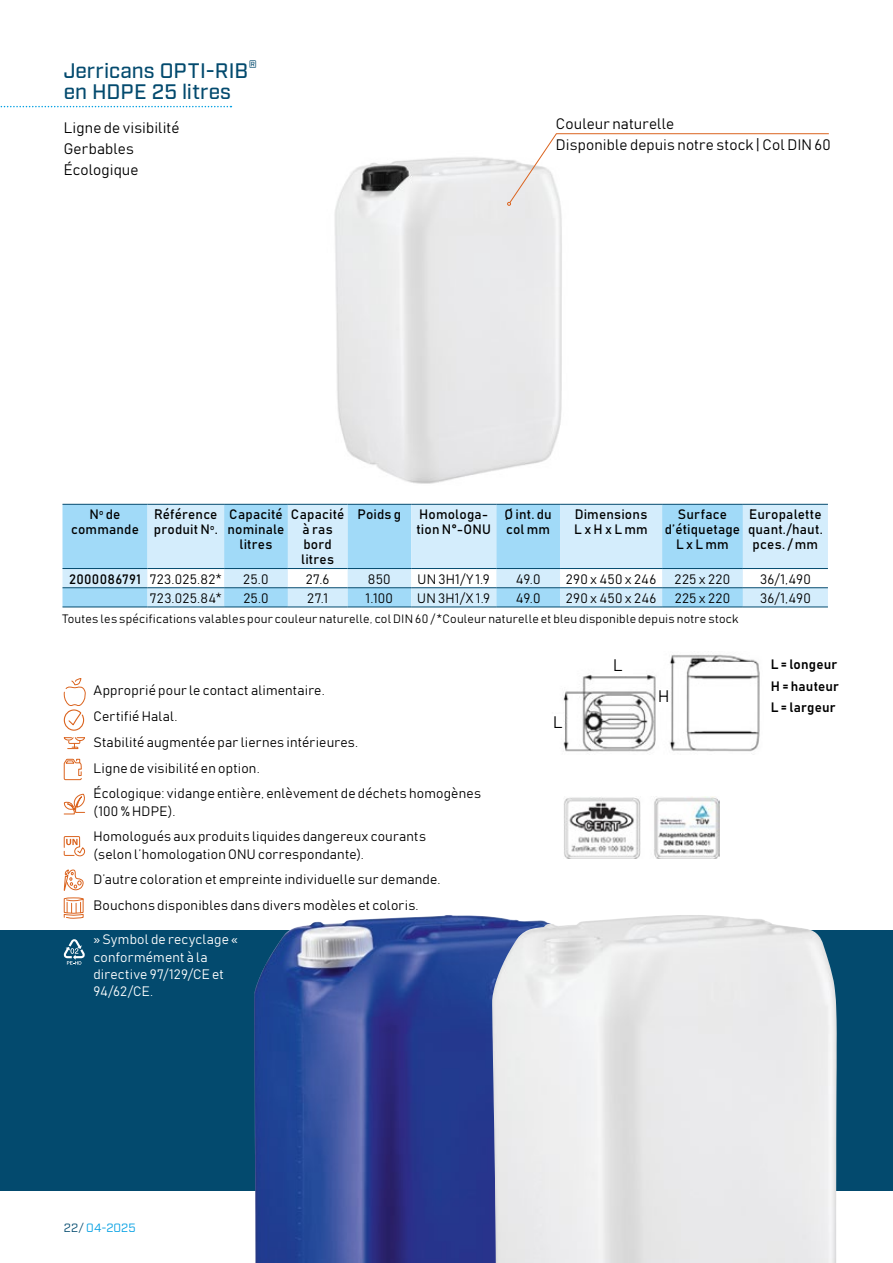
<style>
.page{position:relative;width:893px;height:1263px;background:#fff}
.page>*{position:absolute;margin:0;border:0;box-sizing:border-box;transform-origin:0 0}
.t1{font:500 21px/21px "Industry";letter-spacing:.005em;color:#034a6e}
.t2{font:16.5px "Bahnschrift";color:#000}
.t3{font:15px/21px "Bahnschrift";letter-spacing:.01em;color:#000}
.t4{font:13.5px/15px "Bahnschrift";letter-spacing:.015em;color:#000}
.t5{font:13.5px/17.2px "Bahnschrift";letter-spacing:.015em;color:#fff}
.t6{font:12px "Bahnschrift";letter-spacing:.02em;color:#000}
.t7{font:12px "Industry";color:#009fe3}
.s1{color:#034a6e}
</style>
<div class="page">
<img style="left:334px;top:157px;width:228px;height:327px">
<div style="left:0;top:930px;width:893px;height:261px;background:#034a6e"></div>
<img style="left:254px;top:915px;width:238px;height:348px">
<img style="left:492px;top:915px;width:345px;height:348px">
<img style="left:563px;top:654px;width:197px;height:98px">
<div style="left:600px;top:658px;width:33px;height:17px;background:#fff"></div>
<div style="left:657px;top:689px;width:13px;height:18px;background:#fff"></div>
<svg style="left:0;top:106px;width:231px;height:1px"></svg>
<svg style="left:63px;top:678px;width:23px;height:71px"></svg>
<svg style="left:63px;top:758px;width:22px;height:57px"></svg>
<svg style="left:63px;top:836px;width:22px;height:21px"></svg>
<svg style="left:63px;top:869px;width:21px;height:50px"></svg>
<svg style="left:63px;top:939px;width:22px;height:26px"></svg>
<svg style="left:507px;top:133px;width:322px;height:73px"></svg>
<svg style="left:63px;top:505px;width:765px;height:102px;fill:#d4edfc"></svg>
<svg style="left:148px;top:569px;width:680px;height:18px"></svg>
<hr style="left:63px;top:504px;width:85px;height:1px;background:#034a6e">
<hr style="left:148px;top:504px;width:76px;height:1px;background:#034a6e">
<hr style="left:224px;top:504px;width:64px;height:1px;background:#034a6e">
<hr style="left:288px;top:504px;width:59px;height:1px;background:#034a6e">
<hr style="left:347px;top:504px;width:64px;height:1px;background:#034a6e">
<hr style="left:411px;top:504px;width:85px;height:1px;background:#034a6e">
<hr style="left:496px;top:504px;width:64px;height:1px;background:#034a6e">
<hr style="left:560px;top:504px;width:102px;height:1px;background:#034a6e">
<hr style="left:662px;top:504px;width:81px;height:1px;background:#034a6e">
<hr style="left:743px;top:504px;width:85px;height:1px;background:#034a6e">
<hr style="left:63px;top:568px;width:85px;height:1px;background:#034a6e">
<hr style="left:148px;top:568px;width:76px;height:1px;background:#034a6e">
<hr style="left:224px;top:568px;width:64px;height:1px;background:#034a6e">
<hr style="left:288px;top:568px;width:59px;height:1px;background:#034a6e">
<hr style="left:347px;top:568px;width:64px;height:1px;background:#034a6e">
<hr style="left:411px;top:568px;width:85px;height:1px;background:#034a6e">
<hr style="left:496px;top:568px;width:64px;height:1px;background:#034a6e">
<hr style="left:560px;top:568px;width:102px;height:1px;background:#034a6e">
<hr style="left:662px;top:568px;width:81px;height:1px;background:#034a6e">
<hr style="left:743px;top:568px;width:85px;height:1px;background:#034a6e">
<hr style="left:63px;top:587px;width:85px;height:1px;background:#034a6e">
<hr style="left:63px;top:607px;width:85px;height:1px;background:#034a6e">
<hr style="left:148px;top:587px;width:76px;height:1px;background:#034a6e">
<hr style="left:148px;top:607px;width:76px;height:1px;background:#034a6e">
<hr style="left:224px;top:587px;width:64px;height:1px;background:#034a6e">
<hr style="left:224px;top:607px;width:64px;height:1px;background:#034a6e">
<hr style="left:288px;top:587px;width:59px;height:1px;background:#034a6e">
<hr style="left:288px;top:607px;width:59px;height:1px;background:#034a6e">
<hr style="left:347px;top:587px;width:64px;height:1px;background:#034a6e">
<hr style="left:347px;top:607px;width:64px;height:1px;background:#034a6e">
<hr style="left:411px;top:587px;width:85px;height:1px;background:#034a6e">
<hr style="left:411px;top:607px;width:85px;height:1px;background:#034a6e">
<hr style="left:496px;top:587px;width:64px;height:1px;background:#034a6e">
<hr style="left:496px;top:607px;width:64px;height:1px;background:#034a6e">
<hr style="left:560px;top:587px;width:102px;height:1px;background:#034a6e">
<hr style="left:560px;top:607px;width:102px;height:1px;background:#034a6e">
<hr style="left:662px;top:587px;width:81px;height:1px;background:#034a6e">
<hr style="left:662px;top:607px;width:81px;height:1px;background:#034a6e">
<hr style="left:743px;top:587px;width:85px;height:1px;background:#034a6e">
<hr style="left:743px;top:607px;width:85px;height:1px;background:#034a6e">
<img style="left:564px;top:796px;width:155px;height:62px">
<h1 class="t1" style="left:64px;top:61px;width:195px">Jerricans OPTI-RIB® en HDPE 25 litres</h1>
<p class="t3" style="left:64px;top:117px;width:117px">Ligne de visibilité<br>Gerbables<br>Écologique</p>
<p class="t3" style="left:556px;top:113px;width:276px">Couleur naturelle<br>Disponible depuis notre stock | Col DIN 60</p>
<p class="t4" style="left:71px;top:507px;width:69px;text-align:center">N<sup>o</sup> de commande</p>
<p class="t4" style="left:154px;top:507px;width:65px">Référence produit N<sup>o</sup>.</p>
<p class="t4" style="left:227px;top:507px;width:58px;text-align:center">Capacité nominale litres</p>
<p class="t4" style="left:291px;top:507px;width:55px;text-align:center">Capacité à ras bord litres</p>
<p class="t4" style="left:357px;top:507px;width:45px">Poids g</p>
<p class="t4" style="left:416px;top:507px;width:76px">Homologa&shy;tion N°-ONU</p>
<p class="t4" style="left:504px;top:507px;width:49px">Ø int. du col mm</p>
<p class="t4" style="left:574px;top:507px;width:75px">Dimensions<br>L x H x L mm</p>
<p class="t4" style="left:665px;top:507px;width:77px;text-align:center">Surface d’étiquetage<br>L x L mm</p>
<p class="t4" style="left:748px;top:507px;width:76px;text-align:center">Europalette quant./haut. pces. / mm</p>
<p class="t4" style="left:69px;top:571px;width:154px">2000086791 723.025.82*</p>
<p class="t4" style="left:243px;top:571px;width:27px">25.0</p>
<p class="t4" style="left:306px;top:571px;width:25px">27.6</p>
<p class="t4" style="left:368px;top:571px;width:24px">850</p>
<p class="t4" style="left:418px;top:571px;width:74px">UN 3H1/Y 1.9</p>
<p class="t4" style="left:516px;top:571px;width:26px">49.0</p>
<p class="t4" style="left:566px;top:571px;width:92px">290 x 450 x 246</p>
<p class="t4" style="left:675px;top:571px;width:57px">225 x 220</p>
<p class="t4" style="left:760px;top:571px;width:52px">36/1,490</p>
<p class="t4" style="left:150px;top:590px;width:73px">723.025.84*</p>
<p class="t4" style="left:243px;top:590px;width:27px">25.0</p>
<p class="t4" style="left:307px;top:590px;width:22px">27.1</p>
<p class="t4" style="left:366px;top:590px;width:29px">1.100</p>
<p class="t4" style="left:417px;top:590px;width:74px">UN 3H1/X 1.9</p>
<p class="t4" style="left:516px;top:590px;width:26px">49.0</p>
<p class="t4" style="left:566px;top:590px;width:92px">290 x 450 x 246</p>
<p class="t4" style="left:675px;top:590px;width:57px">225 x 220</p>
<p class="t4" style="left:760px;top:590px;width:52px">36/1,490</p>
<p class="t6" style="left:63px;top:611px;width:677px">Toutes les spécifications valables pour couleur naturelle, col DIN 60 / *Couleur naturelle et bleu disponible depuis notre stock</p>
<p class="t4" style="left:94px;top:677px;width:389px;line-height:25.8px">Approprié pour le contact alimentaire.<br>Certifié Halal.<br>Stabilité augmentée par liernes intérieures.<br>Ligne de visibilité en option.<br>Écologique: vidange entière, enlèvement de déchets homogènes</p>
<p class="t4" style="left:94px;top:798px;width:334px;line-height:25.8px">(100 % HDPE).<br>Homologués aux produits liquides dangereux courants</p>
<p class="t4" style="left:94px;top:841px;width:348px;line-height:25.8px">(selon l’homologation ONU correspondante).<br>D’autre coloration et empreinte individuelle sur demande.<br>Bouchons disponibles dans divers modèles et coloris.</p>
<p class="t5" style="left:94px;top:931px;width:146px">» Symbol de recyclage « conformément à la directive 97/129/CE et<br>94/62/CE.</p>
<p class="t2" style="left:553px;top:712px;width:11px">L</p>
<p class="t2" style="left:613px;top:655px;width:11px">L</p>
<p class="t2" style="left:658px;top:686px;width:13px">H</p>
<p class="t7" style="left:64px;top:1221px;width:73px"><span class="s1">22/</span> 04-2025</p>
<p class="t4" style="left:771px;top:654px;width:70px;line-height:21.5px">L = longeur<br>H = hauteur<br>L = largeur</p>
</div>
